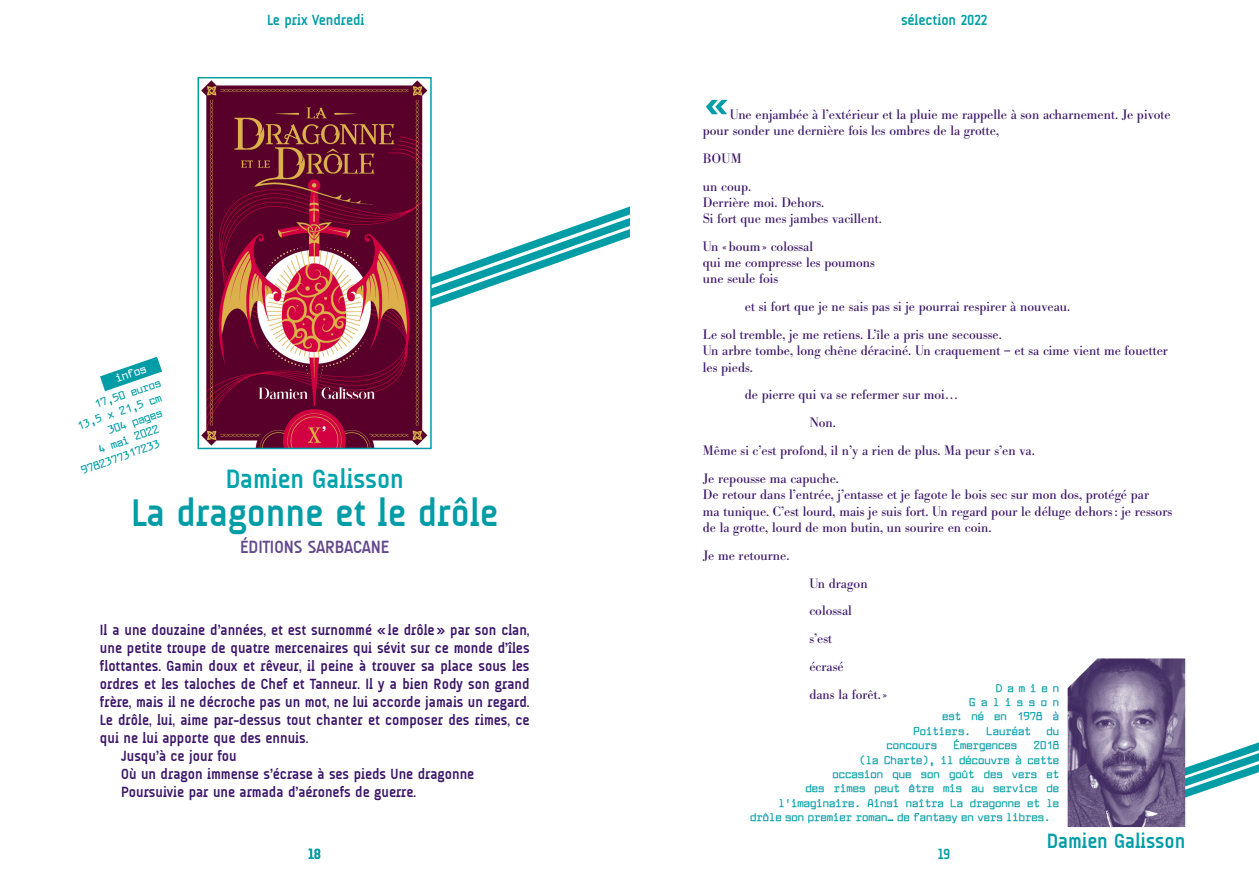
<style>
.page{position:relative;width:1259px;height:893px;background:#fff}
.page>*{position:absolute;margin:0;border:0;box-sizing:border-box;transform-origin:0 0}
.t1{font:500 72px "Bodoni BE";color:#009da6}
.t2{font:700 39px "A Udimat";color:#009da6}
.t3{font:700 27px "A Udimat";color:#00a3ad}
.t4{font:700 21px "A Udimat";color:#009da6}
.t5{font:700 18px "A Udimat";color:#634a8c}
.t6{font:700 15px "A Udimat";color:#3a1468}
.t7{font:700 15px "A Udimat";color:#009da6}
.t8{font:13.5px/16.2px "Bodoni BE";color:#3a1468}
.t9{font:700 12px "Larabiefont";color:#009da6}
.t10{font:700 12px "Larabiefont";letter-spacing:.47em;color:#009da6}
.t11{font:700 12px "Larabiefont";color:#fff}
</style>
<div class="page">
<svg style="left:432px;top:206px;width:198px;height:102px"></svg>
<img style="left:201px;top:80px;width:227px;height:366px">
<div style="left:197px;top:77px;width:235px;height:372px;border:2px solid #009da6"></div>
<svg style="left:100px;top:357px;width:62px;height:34px"></svg>
<svg style="left:1185px;top:685px;width:74px;height:120px"></svg>
<img style="left:1067px;top:658px;width:118px;height:169px">
<p class="t7" style="left:267px;top:11px;width:99px">Le prix Vendredi</p>
<p class="t11" style="left:114px;top:372px;width:33px;rotate:-19deg">infos</p>
<p class="t9" style="left:93px;top:399px;width:71px;rotate:-19deg">17,50 euros</p>
<p class="t9" style="left:75px;top:420px;width:90px;rotate:-19deg">13,5 x 21,5 cm</p>
<p class="t9" style="left:106px;top:424px;width:59px;rotate:-19deg">304 pages</p>
<p class="t9" style="left:97px;top:443px;width:65px;rotate:-19deg">4 mai 2022</p>
<p class="t9" style="left:79px;top:464px;width:84px;rotate:-19deg">9782377317233</p>
<h3 class="t3" style="left:226px;top:464px;width:180px">Damien Galisson</h3>
<h2 class="t2" style="left:131px;top:491px;width:368px">La dragonne et le drôle</h2>
<h3 class="t5" style="left:240px;top:537px;width:149px">Éditions Sarbacane</h3>
<p class="t6" style="left:100px;top:622px;width:431px">Il a une douzaine d’années, et est surnommé «le drôle» par son clan,</p>
<p class="t6" style="left:100px;top:640px;width:431px">une petite troupe de quatre mercenaires qui sévit sur ce monde d’îles</p>
<p class="t6" style="left:100px;top:658px;width:431px">flottantes. Gamin doux et rêveur, il peine à trouver sa place sous les</p>
<p class="t6" style="left:100px;top:676px;width:431px">ordres et les taloches de Chef et Tanneur. Il y a bien Rody son grand</p>
<p class="t6" style="left:100px;top:694px;width:431px">frère, mais il ne décroche pas un mot, ne lui accorde jamais un regard.</p>
<p class="t6" style="left:100px;top:712px;width:431px">Le drôle, lui, aime par-dessus tout chanter et composer des rimes, ce</p>
<p class="t6" style="left:100px;top:730px;width:210px">qui ne lui apporte que des ennuis.</p>
<p class="t6" style="left:121px;top:748px;width:117px">Jusqu’à ce jour fou</p>
<p class="t6" style="left:121px;top:766px;width:354px">Où un dragon immense s’écrase à ses pieds Une dragonne</p>
<p class="t6" style="left:121px;top:784px;width:296px">Poursuivie par une armada d’aéronefs de guerre.</p>
<p class="t7" style="left:901px;top:12px;width:88px">sélection 2022</p>
<h1 class="t1" style="left:703px;top:60px;width:28px">«</h1>
<p class="t8" style="left:703px;top:106px;width:469px;text-indent:27px">Une enjambée à l’extérieur et la pluie me rappelle à son acharnement. Je pivote pour sonder une dernière fois les ombres de la grotte,</p>
<p class="t8" style="left:703px;top:145px;width:50px;line-height:27.9px">BOUM un coup.</p>
<p class="t8" style="left:703px;top:195px;width:180px">Derrière moi. Dehors.<br>Si fort que mes jambes vacillent.</p>
<p class="t8" style="left:703px;top:239px;width:174px">Un «boum» colossal<br>qui me compresse les poumons une seule fois</p>
<p class="t8" style="left:703px;top:293px;width:369px;line-height:27.9px;text-indent:42px">et si fort que je ne sais pas si je pourrai respirer à nouveau.<br>Le sol tremble, je me retiens. L’île a pris une secousse.</p>
<p class="t8" style="left:703px;top:343px;width:466px">Un arbre tombe, long chêne déraciné. Un craquement – et sa cime vient me fouetter les pieds.</p>
<p class="t8" style="left:745px;top:387px;width:215px">de pierre qui va se refermer sur moi…</p>
<p class="t8" style="left:809px;top:415px;width:28px">Non.</p>
<p class="t8" style="left:703px;top:443px;width:333px">Même si c’est profond, il n’y a rien de plus. Ma peur s’en va.</p>
<p class="t8" style="left:703px;top:471px;width:138px">Je repousse ma capuche.</p>
<p class="t8" style="left:703px;top:487px;width:471px">De retour dans l’entrée, j’entasse et je fagote le bois sec sur mon dos, protégé par<br>ma tunique. C’est lourd, mais je suis fort. Un regard pour le déluge dehors: je ressors de la grotte, lourd de mon butin, un sourire en coin.</p>
<p class="t8" style="left:703px;top:547px;width:88px">Je me retourne.</p>
<p class="t8" style="left:809px;top:569px;width:79px;line-height:27.9px">Un dragon colossal<br>s’est<br>écrasé<br>dans la forêt.»</p>
<p class="t9" style="left:996px;top:681px;width:64px">Damien</p>
<p class="t10" style="left:969px;top:696px;width:91px">Galisson</p>
<p class="t9" style="left:942px;top:710px;width:118px">est né en 1978 à</p>
<p class="t9" style="left:913px;top:724px;width:59px">Poitiers.</p>
<p class="t9" style="left:986px;top:724px;width:46px">Lauréat</p>
<p class="t9" style="left:1046px;top:724px;width:14px">du</p>
<p class="t9" style="left:886px;top:739px;width:52px">concours</p>
<p class="t9" style="left:954px;top:739px;width:65px">Émergences</p>
<p class="t9" style="left:1033px;top:739px;width:27px">2018</p>
<p class="t9" style="left:859px;top:753px;width:201px">(la Charte), il découvre à cette</p>
<p class="t9" style="left:832px;top:768px;width:228px">occasion que son goût des vers et</p>
<p class="t9" style="left:805px;top:782px;width:255px">des rimes peut être mis au service de</p>
<p class="t9" style="left:778px;top:796px;width:282px">l’imaginaire. Ainsi naîtra La dragonne et le</p>
<p class="t9" style="left:750px;top:811px;width:302px">drôle son premier roman… de fantasy en vers libres.</p>
<p class="t7" style="left:308px;top:845px;width:14px">18</p>
<p class="t7" style="left:938px;top:845px;width:14px">19</p>
<h3 class="t4" style="left:1046px;top:829px;width:140px">Damien Galisson</h3>
</div>
